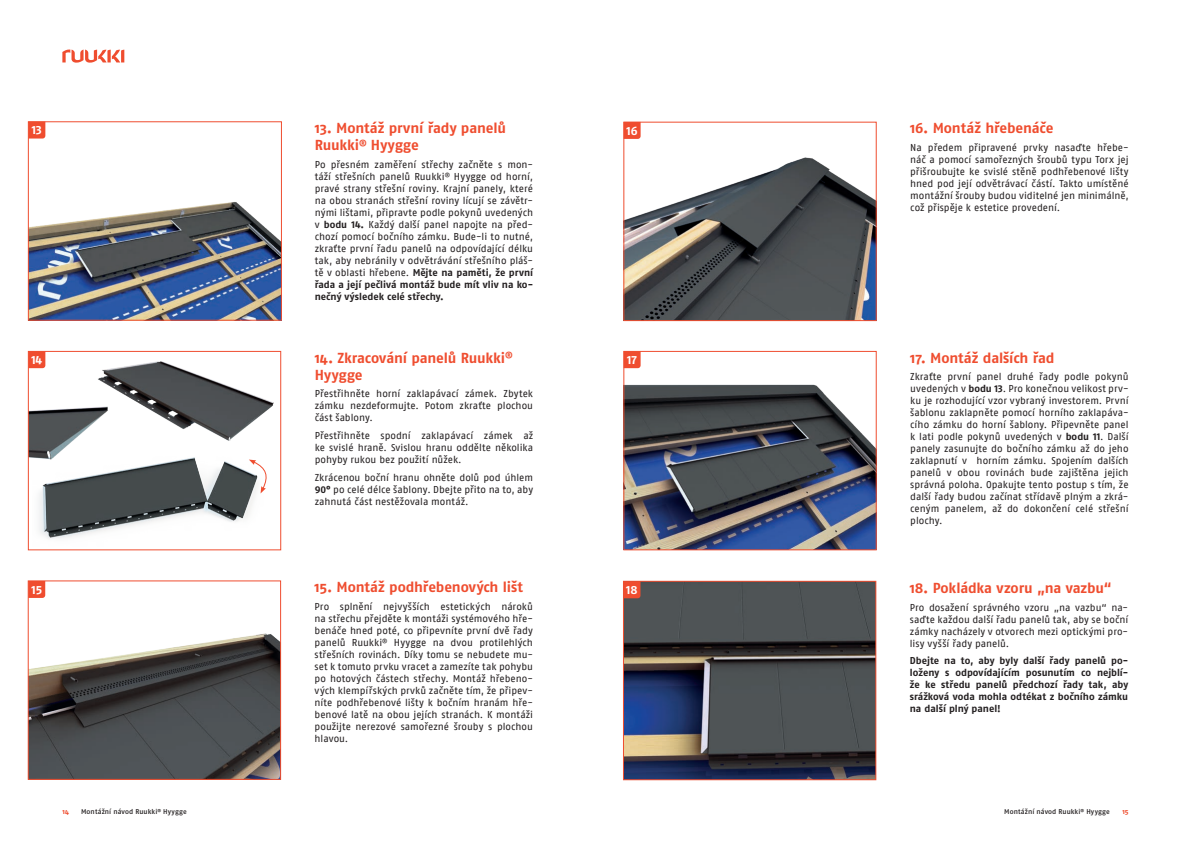
<style>
.page{position:relative;width:1191px;height:842px;background:#fff}
.page>*{position:absolute;margin:0;border:0;box-sizing:border-box;transform-origin:0 0}
.t1{font:700 14.5px/17px "Fago Pro";letter-spacing:-.01em;color:#ef4d2f}
.t2{font:700 12px "Fago Pro";color:#fff}
.t3{font:10px/12px "Fago Pro";color:#231f20;text-align:justify}
.t4{font:700 10px/12px "Fago Pro";color:#231f20;text-align:justify}
.t5{font:500 7px "Fago Pro";letter-spacing:.015em;color:#231f20}
.t6{font:700 7px "Fago Pro";color:#ef4d2f}
.s1{font-weight:700}
</style>
<div class="page">
<img style="left:39px;top:457px;width:222px;height:82px">
<img style="left:98px;top:361px;width:176px;height:80px">
<svg style="left:249px;top:460px;width:18px;height:33px"></svg>
<img style="left:30px;top:387px;width:107px;height:84px">
<div style="left:28px;top:351px;width:253px;height:199px;border:1px solid #ef4d2f"></div>
<img style="left:30px;top:124px;width:250px;height:194px">
<div style="left:28px;top:122px;width:254px;height:198px;border:1px solid #ef4d2f"></div>
<img style="left:30px;top:583px;width:249px;height:195px">
<div style="left:28px;top:581px;width:253px;height:199px;border:1px solid #ef4d2f"></div>
<img style="left:625px;top:124px;width:249px;height:195px">
<div style="left:623px;top:122px;width:253px;height:199px;border:1px solid #ef4d2f"></div>
<img style="left:625px;top:583px;width:249px;height:195px">
<div style="left:623px;top:581px;width:253px;height:199px;border:1px solid #ef4d2f"></div>
<img style="left:625px;top:353px;width:249px;height:195px">
<div style="left:623px;top:351px;width:253px;height:199px;border:1px solid #ef4d2f"></div>
<svg style="left:62px;top:50px;width:62px;height:13px"></svg>
<svg style="left:28px;top:122px;width:17px;height:17px"></svg>
<svg style="left:28px;top:351px;width:17px;height:17px"></svg>
<svg style="left:28px;top:581px;width:17px;height:17px"></svg>
<svg style="left:623px;top:122px;width:17px;height:17px"></svg>
<svg style="left:623px;top:581px;width:17px;height:17px"></svg>
<svg style="left:623px;top:351px;width:17px;height:17px"></svg>
<p class="t2" style="left:32px;top:123px;width:12px">13</p>
<h1 class="t1" style="left:315px;top:119px;width:193px">13. Montáž první řady panelů<br>Ruukki<sup>®</sup> Hyygge</h1>
<p class="t3" style="left:315px;top:158px;width:220px">Po přesném zaměření střechy začněte s mon&shy;táží střešních panelů Ruukki<sup>®</sup> Hyygge od horní, pravé strany střešní roviny. Krajní panely, které na obou stranách střešní roviny lícují se závětr&shy;nými lištami, připravte podle pokynů uvedených v <span class="s1">bodu 14.</span> Každý další panel napojte na před&shy;chozí pomocí bočního zámku. Bude-li to nutné, zkraťte první řadu panelů na odpovídající délku tak, aby nebránily v odvětrávání střešního pláš&shy;tě v oblasti hřebene. <span class="s1">Mějte na paměti, že první řada a její pečlivá montáž bude mít vliv na ko&shy;nečný výsledek celé střechy.</span></p>
<p class="t2" style="left:626px;top:123px;width:13px">16</p>
<h1 class="t1" style="left:910px;top:120px;width:145px">16. Montáž hřebenáče</h1>
<p class="t3" style="left:910px;top:142px;width:220px">Na předem připravené prvky nasaďte hřebe&shy;náč a pomocí samořezných šroubů typu Torx jej přišroubujte ke svislé stěně podhřebenové lišty hned pod její odvětrávací částí. Takto umístěné montážní šrouby budou viditelné jen minimálně, což přispěje k estetice provedení.</p>
<p class="t2" style="left:31px;top:352px;width:13px">14</p>
<h1 class="t1" style="left:315px;top:349px;width:199px">14. Zkracování panelů Ruukki<sup>®<br></sup>Hyygge</h1>
<p class="t3" style="left:315px;top:388px;width:220px">Přestřihněte horní zaklapávací zámek. Zbytek zámku nezdeformujte. Potom zkraťte plochou část šablony.</p>
<p class="t3" style="left:315px;top:429px;width:220px">Přestřihněte spodní zaklapávací zámek až ke svislé hraně. Svislou hranu oddělte několika pohyby rukou bez použití nůžek.</p>
<p class="t3" style="left:315px;top:471px;width:220px">Zkrácenou boční hranu ohněte dolů pod úhlem <span class="s1">90°</span> po celé délce šablony. Dbejte přito na to, aby zahnutá část nestěžovala montáž.</p>
<p class="t2" style="left:627px;top:352px;width:11px">17</p>
<h1 class="t1" style="left:910px;top:349px;width:146px">17. Montáž dalších řad</h1>
<p class="t3" style="left:910px;top:371px;width:220px">Zkraťte první panel druhé řady podle pokynů uvedených v <span class="s1">bodu 13</span>. Pro konečnou velikost prv&shy;ku je rozhodující vzor vybraný investorem. První šablonu zaklapněte pomocí horního zaklapáva&shy;cího zámku do horní šablony. Připevněte panel k lati podle pokynů uvedených v <span class="s1">bodu 11</span>. Další panely zasunujte do bočního zámku až do jeho zaklapnutí v horním zámku. Spojením dalších panelů v obou rovinách bude zajištěna jejich správná poloha. Opakujte tento postup s tím, že další řady budou začínat střídavě plným a zkrá&shy;ceným panelem, až do dokončení celé střešní plochy.</p>
<p class="t2" style="left:31px;top:582px;width:12px">15</p>
<h1 class="t1" style="left:315px;top:579px;width:210px">15. Montáž podhřebenových lišt</h1>
<p class="t3" style="left:315px;top:601px;width:220px">Pro splnění nejvyšších estetických nároků na střechu přejděte k montáži systémového hře&shy;benáče hned poté, co připevníte první dvě řady panelů Ruukki<sup>®</sup> Hyygge na dvou protilehlých střešních rovinách. Díky tomu se nebudete mu&shy;set k tomuto prvku vracet a zamezíte tak pohybu po hotových částech střechy. Montáž hřebeno&shy;vých klempířských prvků začněte tím, že připev&shy;níte podhřebenové lišty k bočním hranám hře&shy;benové latě na obou jejích stranách. K montáži použijte nerezové samořezné šrouby s plochou hlavou.</p>
<p class="t2" style="left:626px;top:583px;width:13px">18</p>
<h1 class="t1" style="left:910px;top:579px;width:203px">18. Pokládka vzoru „na vazbu“</h1>
<p class="t3" style="left:910px;top:601px;width:220px">Pro dosažení správného vzoru „na vazbu“ na&shy;saďte každou další řadu panelů tak, aby se boční zámky nacházely v otvorech mezi optickými pro&shy;lisy vyšší řady panelů.</p>
<p class="t4" style="left:910px;top:655px;width:220px">Dbejte na to, aby byly další řady panelů po&shy;loženy s odpovídajícím posunutím co nejblí&shy;že ke středu panelů předchozí řady tak, aby srážková voda mohla odtékat z bočního zámku na další plný panel!</p>
<p class="t5" style="left:81px;top:807px;width:107px">Montážní návod Ruukki<sup>®</sup> Hyygge</p>
<p class="t5" style="left:1004px;top:807px;width:107px">Montážní návod Ruukki<sup>®</sup> Hyygge</p>
<p class="t6" style="left:62px;top:807px;width:8px">14</p>
<p class="t6" style="left:1122px;top:807px;width:8px">15</p>
</div>
